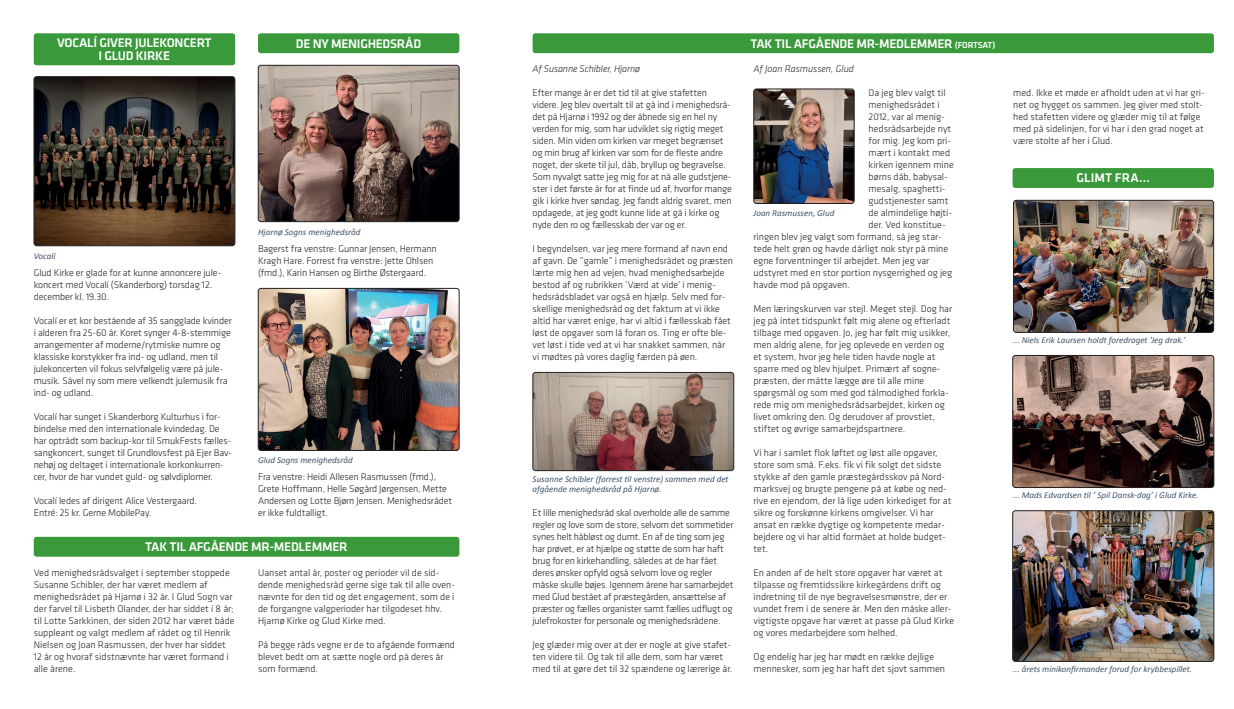
<style>
.page{position:relative;width:1234px;height:709px;background:#fff}
.page>*{position:absolute;margin:0;border:0;box-sizing:border-box;transform-origin:0 0}
.t1{font:500 13px/13px "Klavika";letter-spacing:-.02em;color:#fff;text-align:center}
.t2{font:500 13px "Klavika";color:#fff}
.t3{font:300 10px/12px "Klavika";letter-spacing:-.005em;color:#231f20}
.t4{font:italic 300 10px "Klavika";letter-spacing:-.01em;color:#231f20}
.t5{font:italic 9px/10px "Calibri";color:#405469}
.s1{font-size:9px}
</style>
<div class="page">
<div style="left:1012px;top:168px;width:201px;height:20px;background:#3a9a3b;border-radius:3px"></div>
<img style="left:1014px;top:355px;width:199px;height:131px">
<div style="left:1012px;top:355px;width:201px;height:133px;border:1px solid #231f20;border-radius:3px"></div>
<img style="left:1012px;top:510px;width:201px;height:151px">
<div style="left:1012px;top:510px;width:201px;height:151px;border:1px solid #231f20;border-radius:3px"></div>
<img style="left:1014px;top:200px;width:199px;height:131px">
<div style="left:1012px;top:200px;width:201px;height:133px;border:1px solid #231f20;border-radius:3px"></div>
<div style="left:34px;top:537px;width:425px;height:19px;background:#3a9a3b;border-radius:3px"></div>
<div style="left:532px;top:33px;width:681px;height:20px;background:#3a9a3b;border-radius:3px"></div>
<img style="left:534px;top:372px;width:199px;height:97px">
<div style="left:532px;top:372px;width:201px;height:99px;border:1px solid #231f20;border-radius:3px"></div>
<img style="left:755px;top:89px;width:99px;height:113px">
<div style="left:753px;top:89px;width:101px;height:115px;border:1px solid #231f20;border-radius:3px"></div>
<img style="left:34px;top:78px;width:201px;height:168px">
<div style="left:34px;top:76px;width:201px;height:170px;border:1px solid #231f20;border-radius:3px"></div>
<img style="left:258px;top:65px;width:201px;height:157px">
<div style="left:258px;top:65px;width:201px;height:157px;border:1px solid #231f20;border-radius:3px"></div>
<img style="left:258px;top:288px;width:201px;height:161px">
<div style="left:258px;top:288px;width:201px;height:163px;border:1px solid #231f20;border-radius:3px"></div>
<div style="left:34px;top:33px;width:201px;height:32px;background:#3a9a3b;border-radius:3px"></div>
<div style="left:258px;top:33px;width:201px;height:20px;background:#3a9a3b;border-radius:3px"></div>
<h1 class="t1" style="left:57px;top:36px;width:156px">VOCALÍ GIVER JULEKONCERT<br>I GLUD KIRKE</h1>
<h1 class="t1" style="left:296px;top:36px;width:127px">DE NY MENIGHEDSRÅD</h1>
<p class="t5" style="left:34px;top:250px;width:23px">Vocalí</p>
<p class="t3" style="left:34px;top:267px;width:189px">Glud Kirke er glade for at kunne annoncere jule&shy;koncert med Vocalí (Skanderborg) torsdag 12. december kl. 19.30.</p>
<p class="t3" style="left:34px;top:315px;width:200px">Vocalí er et kor bestående af 35 sangglade kvinder i alderen fra 25-60 år. Koret synger 4-8-stemmige arrangementer af moderne/rytmiske numre og klassiske korstykker fra ind- og udland, men til julekoncerten vil fokus selvfølgelig være på jule&shy;musik. Såvel ny som mere velkendt julemusik fra ind- og udland.</p>
<p class="t3" style="left:34px;top:411px;width:200px">Vocalí har sunget i Skanderborg Kulturhus i for&shy;bindelse med den internationale kvindedag. De har optrådt som backup-kor til SmukFests fælles&shy;sangkoncert, sunget til Grundlovsfest på Ejer Bav&shy;nehøj og deltaget i internationale korkonkurren&shy;cer, hvor de har vundet guld- og sølvdiplomer.</p>
<p class="t3" style="left:34px;top:495px;width:165px">Vocalí ledes af dirigent Alice Vestergaard.<br>Entré: 25 kr. Gerne MobilePay.</p>
<p class="t5" style="left:258px;top:226px;width:104px">Hjarnø Sogns menighedsråd</p>
<p class="t3" style="left:258px;top:243px;width:180px">Bagerst fra venstre: Gunnar Jensen, Hermann<br>Kragh Hare. Forrest fra venstre: Jette Ohlsen (fmd.), Karin Hansen og Birthe Østergaard.</p>
<p class="t5" style="left:258px;top:454px;width:96px">Glud Sogns menighedsråd</p>
<p class="t3" style="left:258px;top:471px;width:196px">Fra venstre: Heidi Allesen Rasmussen (fmd.), Grete Hoffmann, Helle Søgård Jørgensen, Mette Andersen og Lotte Bjørn Jensen. Menighedsrådet er ikke fuldtalligt.</p>
<h1 class="t1" style="left:145px;top:540px;width:204px">TAK TIL AFGÅENDE MR-MEDLEMMER</h1>
<p class="t3" style="left:34px;top:567px;width:202px">Ved menighedsrådsvalget i september stoppede Susanne Schibler, der har været medlem af menighedsrådet på Hjarnø i 32 år. I Glud Sogn var der farvel til Lisbeth Olander, der har siddet i 8 år; til Lotte Sarkkinen, der siden 2012 har været både suppleant og valgt medlem af rådet og til Henrik Nielsen og Joan Rasmussen, der hver har siddet 12 år og hvoraf sidstnævnte har været formand i alle årene.</p>
<p class="t3" style="left:258px;top:567px;width:198px">Uanset antal år, poster og perioder vil de sid&shy;dende menighedsråd gerne sige tak til alle oven&shy;nævnte for den tid og det engagement, som de i de forgangne valgperioder har tilgodeset hhv.<br>Hjarnø Kirke og Glud Kirke med.</p>
<p class="t3" style="left:258px;top:639px;width:198px">På begge råds vegne er de to afgående formænd blevet bedt om at sætte nogle ord på deres år som formænd.</p>
<p class="t4" style="left:532px;top:63px;width:109px">Af Susanne Schibler, Hjarnø</p>
<p class="t3" style="left:532px;top:87px;width:201px">Efter mange år er det tid til at give stafetten videre. Jeg blev overtalt til at gå ind i menighedsrå&shy;det på Hjarnø i 1992 og der åbnede sig en hel ny verden for mig, som har udviklet sig rigtig meget siden. Min viden om kirken var meget begrænset og min brug af kirken var som for de fleste andre noget, der skete til jul, dåb, bryllup og begravelse.<br>Som nyvalgt satte jeg mig for at nå alle gudstjene&shy;ster i det første år for at finde ud af, hvorfor mange gik i kirke hver søndag. Jeg fandt aldrig svaret, men opdagede, at jeg godt kunne lide at gå i kirke og nyde den ro og fællesskab der var og er.</p>
<p class="t3" style="left:532px;top:243px;width:202px">I begyndelsen, var jeg mere formand af navn end af gavn. De ”gamle” i menighedsrådet og præsten lærte mig hen ad vejen, hvad menighedsarbejde bestod af og rubrikken ’Værd at vide’ i menig&shy;hedsrådsbladet var også en hjælp. Selv med for&shy;skellige menighedsråd og det faktum at vi ikke altid har været enige, har vi altid i fællesskab fået løst de opgaver som lå foran os. Ting er ofte ble&shy;vet løst i tide ved at vi har snakket sammen, når vi mødtes på vores daglig færden på øen.</p>
<p class="t5" style="left:532px;top:474px;width:197px">Susanne Schibler (forrest til venstre) sammen med det afgående menighedsråd på Hjarnø.</p>
<p class="t3" style="left:532px;top:507px;width:202px">Et lille menighedsråd skal overholde alle de samme regler og love som de store, selvom det sommetider synes helt håbløst og dumt. En af de ting som jeg har prøvet, er at hjælpe og støtte de som har haft brug for en kirkehandling, således at de har fået deres ønsker opfyld også selvom love og regler måske skulle bøjes. Igennem årene har samarbejdet med Glud bestået af præstegården, ansættelse af præster og fælles organister samt fælles udflugt og julefrokoster for personale og menighedsrådene.</p>
<p class="t3" style="left:532px;top:639px;width:201px">Jeg glæder mig over at der er nogle at give stafet&shy;ten videre til. Og tak til alle dem, som har været med til at gøre det til 32 spændene og lærerige år.</p>
<h1 class="t1" style="left:750px;top:36px;width:246px">TAK TIL AFGÅENDE MR-MEDLEMMER <span class="s1">(FORTSAT)</span></h1>
<p class="t4" style="left:753px;top:63px;width:102px">Af Joan Rasmussen, Glud</p>
<p class="t3" style="left:868px;top:87px;width:78px">Da jeg blev valgt til</p>
<p class="t3" style="left:868px;top:99px;width:73px">menighedsrådet i</p>
<p class="t3" style="left:868px;top:111px;width:78px">2012, var al menig-</p>
<p class="t3" style="left:868px;top:123px;width:84px">hedsrådsarbejde nyt</p>
<p class="t3" style="left:868px;top:135px;width:84px">for mig. Jeg kom pri-</p>
<p class="t3" style="left:868px;top:147px;width:83px">mært i kontakt med</p>
<p class="t3" style="left:868px;top:159px;width:87px">kirken igennem mine</p>
<p class="t3" style="left:868px;top:171px;width:81px">børns dåb, babysal-</p>
<p class="t3" style="left:868px;top:183px;width:78px">mesalg, spaghetti-</p>
<p class="t3" style="left:868px;top:195px;width:81px">gudstjenester samt</p>
<p class="t3" style="left:868px;top:207px;width:85px">de almindelige højti-</p>
<p class="t3" style="left:868px;top:219px;width:79px">der. Ved konstitue-</p>
<p class="t3" style="left:753px;top:231px;width:190px">ringen blev jeg valgt som formand, så jeg star-</p>
<p class="t3" style="left:753px;top:243px;width:196px">tede helt grøn og havde dårligt nok styr på mine</p>
<p class="t3" style="left:753px;top:255px;width:177px">egne forventninger til arbejdet. Men jeg var</p>
<p class="t3" style="left:753px;top:267px;width:200px">udstyret med en stor portion nysgerrighed og jeg</p>
<p class="t3" style="left:753px;top:279px;width:98px">havde mod på opgaven.</p>
<p class="t3" style="left:753px;top:303px;width:200px">Men læringskurven var stejl. Meget stejl. Dog har jeg på intet tidspunkt følt mig alene og efterladt tilbage med opgaven. Jo, jeg har følt mig usikker, men aldrig alene, for jeg oplevede en verden og et system, hvor jeg hele tiden havde nogle at sparre med og blev hjulpet. Primært af sogne&shy;præsten, der måtte lægge øre til alle mine spørgsmål og som med god tålmodighed forkla&shy;rede mig om menighedsrådsarbejdet, kirken og livet omkring den. Og derudover af provstiet, stiftet og øvrige samarbejdspartnere.</p>
<p class="t3" style="left:753px;top:447px;width:199px">Vi har i samlet flok løftet og løst alle opgaver, store som små. F.eks. fik vi fik solgt det sidste stykke af den gamle præstegårdsskov på Nord&shy;marksvej og brugte pengene på at købe og ned&shy;rive en ejendom, der lå lige uden kirkediget for at sikre og forskønne kirkens omgivelser. Vi har ansat en række dygtige og kompetente medar&shy;bejdere og vi har altid formået at holde budget&shy;tet.</p>
<p class="t3" style="left:753px;top:567px;width:202px">En anden af de helt store opgaver har været at tilpasse og fremtidssikre kirkegårdens drift og indretning til de nye begravelsesmønstre, der er vundet frem i de senere år. Men den måske aller&shy;vigtigste opgave har været at passe på Glud Kirke og vores medarbejdere som helhed.</p>
<p class="t3" style="left:753px;top:651px;width:193px">Og endelig har jeg har mødt en række dejlige mennesker, som jeg har haft det sjovt sammen</p>
<p class="t5" style="left:753px;top:208px;width:82px">Joan Rasmussen, Glud</p>
<p class="t3" style="left:1012px;top:87px;width:193px">med. Ikke et møde er afholdt uden at vi har gri&shy;net og hygget os sammen. Jeg giver med stolt&shy;hed stafetten videre og glæder mig til at følge med på sidelinjen, for vi har i den grad noget at være stolte af her i Glud.</p>
<h1 class="t2" style="left:1076px;top:169px;width:75px">GLIMT FRA…</h1>
<p class="t5" style="left:1012px;top:335px;width:174px">... Niels Erik Laursen holdt foredraget ’Jeg drak.’</p>
<p class="t5" style="left:1012px;top:490px;width:187px">... Mads Edvardsen til ’ Spil Dansk-dag’ i Glud Kirke.</p>
<p class="t5" style="left:1012px;top:664px;width:181px">... årets minikonfirmander forud for krybbespillet.</p>
</div>
